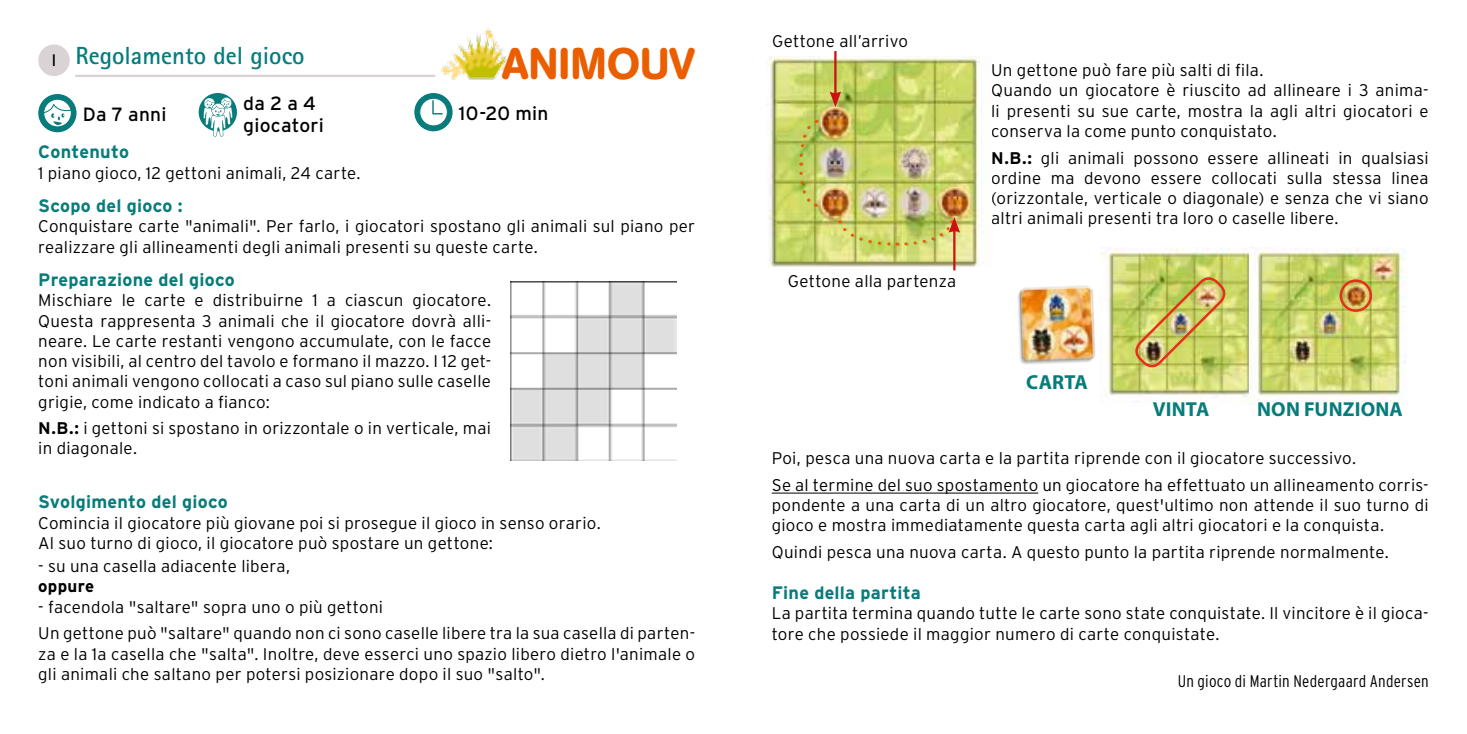
<style>
.page{position:relative;width:1467px;height:734px;background:#fff}
.page>*{position:absolute;margin:0;border:0;box-sizing:border-box;transform-origin:0 0}
.t1{font:500 43.65px "AG Book Rounded";color:#eb5e00}
.t2{font:700 24.75px "Agfa Rotis Sans Serif";color:#077c7b}
.t3{font:700 20.25px "Myriad Pro";letter-spacing:.01em;color:#077c7b}
.t4{font:19.12px/21.4px "Interstate";letter-spacing:.01em;color:#000}
.t5{font:700 18px "Interstate";letter-spacing:.015em;color:#077c7b}
.t6{font:300 16.88px/20.2px "Interstate";letter-spacing:.015em;color:#000}
.t7{font:300 condensed 16.88px "Interstate";letter-spacing:.015em;color:#000}
.t8{font:700 16.88px "Interstate";letter-spacing:.02em;color:#000}
.t9{font:700 16.88px "Agfa Rotis Sans Serif";color:#000}
.s1{font-weight:700}
</style>
<div class="page">
<img style="left:391px;top:28px;width:117px;height:68px">
<img style="left:1018px;top:285px;width:78px;height:79px">
<img style="left:1100px;top:247px;width:150px;height:150px">
<img style="left:1132px;top:274px;width:96px;height:96px">
<img style="left:1250px;top:247px;width:156px;height:157px">
<div style="left:1340px;top:279px;width:32px;height:33px;border:3px solid #e6301d;border-radius:50%"></div>
<hr style="left:75px;top:75px;width:360px;height:2px;background:#d9d3d5">
<div style="left:38px;top:94px;width:39px;height:38px;background:#077c7b;border-radius:50%"></div>
<svg style="left:43px;top:99px;width:29px;height:28px"></svg>
<div style="left:199px;top:93px;width:38px;height:38px;background:#077c7b;border-radius:50%"></div>
<svg style="left:203px;top:97px;width:30px;height:39px"></svg>
<div style="left:414px;top:93px;width:39px;height:38px;background:#077c7b;border-radius:50%"></div>
<svg style="left:419px;top:98px;width:29px;height:28px"></svg>
<div style="left:38px;top:44px;width:32px;height:32px;background:#d9d3d5;border-radius:50%"></div>
<img style="left:510px;top:281px;width:166px;height:179px">
<hr style="left:772px;top:492px;width:266px;height:1px;background:#000">
<img style="left:767px;top:56px;width:224px;height:211px">
<div style="left:800px;top:120px;width:19px;height:87px;background:#000;opacity:.17"></div>
<svg style="left:798px;top:120px;width:19px;height:87px;background:#bac457"></svg>
<hr style="left:834px;top:51px;width:2px;height:44px;background:#cd1013">
<svg style="left:830px;top:91px;width:11px;height:16px"></svg>
<hr style="left:953px;top:229px;width:2px;height:41px;background:#cd1013">
<svg style="left:840px;top:217px;width:120px;height:30px;background:#c6c664"></svg>
<p class="t9" style="left:52px;top:50px;width:6px">I</p>
<h1 class="t1" style="left:502px;top:38px;width:194px">ANIMOUV</h1>
<h2 class="t2" style="left:75px;top:40px;width:231px">Regolamento del gioco</h2>
<p class="t4" style="left:83px;top:103px;width:85px">Da 7 anni</p>
<p class="t4" style="left:243px;top:93px;width:82px">da 2 a 4 giocatori</p>
<p class="t4" style="left:459px;top:102px;width:91px">10-20 min</p>
<p class="t5" style="left:38px;top:141px;width:92px">Contenuto</p>
<p class="t6" style="left:38px;top:162px;width:324px">1 piano gioco, 12 gettoni animali, 24 carte.</p>
<p class="t5" style="left:38px;top:195px;width:146px">Scopo del gioco :</p>
<p class="t6" style="left:38px;top:216px;width:658px">Conquistare carte "animali". Per farlo, i giocatori spostano gli animali sul piano per realizzare gli allineamenti degli animali presenti su queste carte.</p>
<p class="t5" style="left:38px;top:269px;width:198px">Preparazione del gioco</p>
<p class="t6" style="left:38px;top:290px;width:454px;text-align:justify">Mischiare le carte e distribuirne 1 a ciascun giocatore.<br>Questa rappresenta 3 animali che il giocatore dovrà alli&shy;neare. Le carte restanti vengono accumulate, con le facce non visibili, al centro del tavolo e formano il mazzo. I 12 get&shy;toni animali vengono collocati a caso sul piano sulle caselle grigie, come indicato a fianco:</p>
<p class="t6" style="left:38px;top:418px;width:454px"><span class="s1">N.B.:</span> i gettoni si spostano in orizzontale o in verticale, mai in diagonale.</p>
<p class="t5" style="left:38px;top:491px;width:191px">Svolgimento del gioco</p>
<p class="t6" style="left:38px;top:512px;width:564px">Comincia il giocatore più giovane poi si prosegue il gioco in senso orario.<br>Al suo turno di gioco, il giocatore può spostare un gettone:</p>
<p class="t6" style="left:38px;top:556px;width:253px">- su una casella adiacente libera,</p>
<p class="t8" style="left:38px;top:577px;width:57px">oppure</p>
<p class="t6" style="left:38px;top:593px;width:658px;line-height:26.6px">- facendola "saltare" sopra uno o più gettoni<br>Un gettone può "saltare" quando non ci sono caselle libere tra la sua casella di parten-</p>
<p class="t6" style="left:38px;top:643px;width:658px">za e la 1a casella che "salta". Inoltre, deve esserci uno spazio libero dietro l'animale o gli animali che saltano per potersi posizionare dopo il suo "salto".</p>
<p class="t6" style="left:772px;top:31px;width:137px">Gettone all’arrivo</p>
<p class="t6" style="left:788px;top:271px;width:170px">Gettone alla partenza</p>
<p class="t6" style="left:991px;top:60px;width:439px">Un gettone può fare più salti di fila.<br>Quando un giocatore è riuscito ad allineare i 3 anima&shy;li presenti su sue carte, mostra la agli altri giocatori e conserva la come punto conquistato.</p>
<p class="t6" style="left:991px;top:147px;width:439px;text-align:justify"><span class="s1">N.B.:</span> gli animali possono essere allineati in qualsiasi ordine ma devono essere collocati sulla stessa linea (orizzontale, verticale o diagonale) e senza che vi siano altri animali presenti tra loro o caselle libere.</p>
<p class="t3" style="left:1026px;top:368px;width:63px">CARTA</p>
<p class="t3" style="left:1153px;top:396px;width:58px">VINTA</p>
<p class="t3" style="left:1257px;top:396px;width:147px">NON FUNZIONA</p>
<p class="t6" style="left:772px;top:445px;width:658px;line-height:26.6px">Poi, pesca una nuova carta e la partita riprende con il giocatore successivo.<br>Se al termine del suo spostamento un giocatore ha effettuato un allineamento corris-</p>
<p class="t6" style="left:772px;top:495px;width:658px">pondente a una carta di un altro giocatore, quest'ultimo non attende il suo turno di gioco e mostra immediatamente questa carta agli altri giocatori e la conquista.</p>
<p class="t6" style="left:772px;top:541px;width:619px">Quindi pesca una nuova carta. A questo punto la partita riprende normalmente.</p>
<p class="t5" style="left:772px;top:582px;width:150px">Fine della partita</p>
<p class="t6" style="left:772px;top:603px;width:658px">La partita termina quando tutte le carte sono state conquistate. Il vincitore è il gioca&shy;tore che possiede il maggior numero di carte conquistate.</p>
<p class="t7" style="left:1178px;top:672px;width:252px">Un gioco di Martin Nedergaard Andersen</p>
</div>
